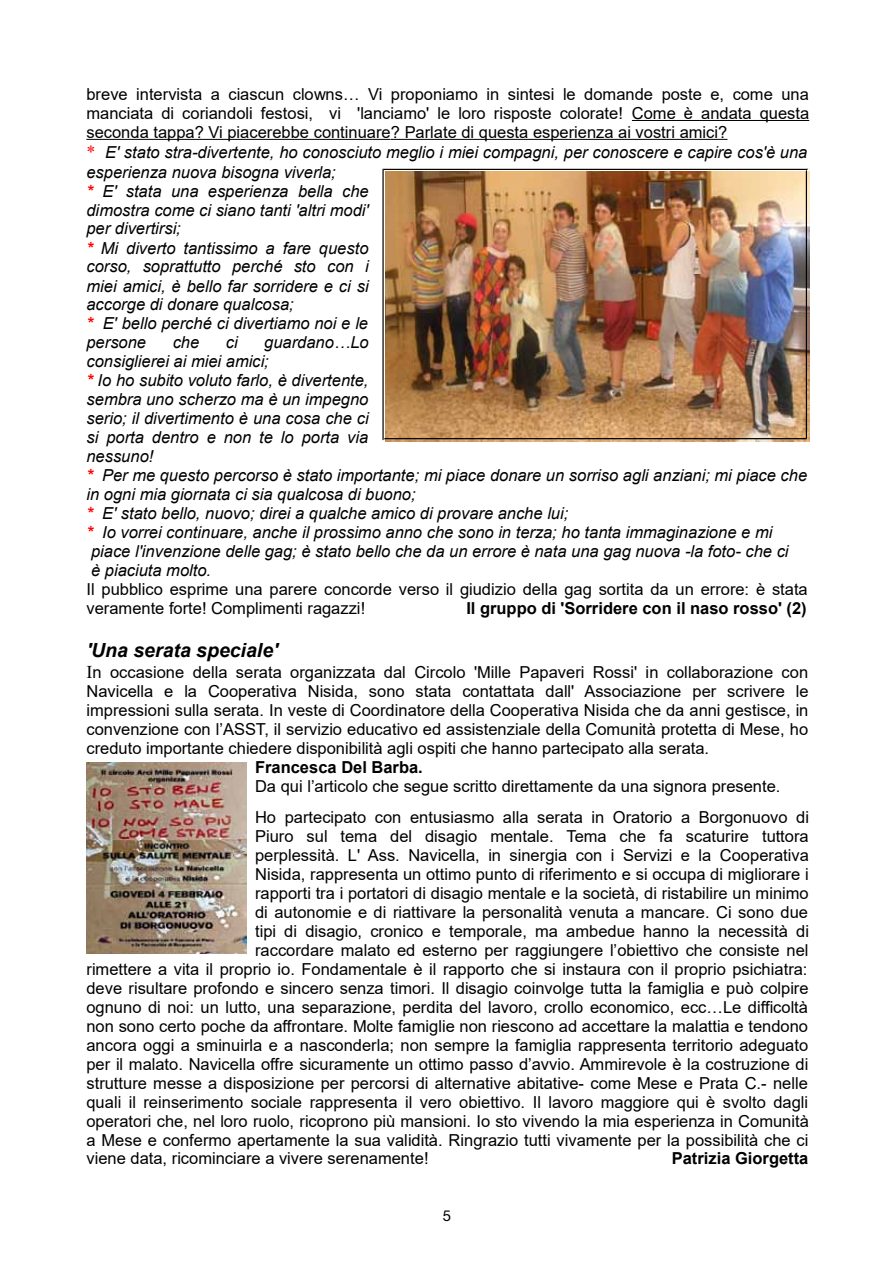
<style>
.page{position:relative;width:893px;height:1263px;background:#fff}
.page>*{position:absolute;margin:0;border:0;box-sizing:border-box;transform-origin:0 0}
.t1{font:italic 700 19.5px "Arial";color:#000}
.t2{font:16.5px/19px "Arial";color:#000;text-align:justify}
.t3{font:italic 16.5px/19px "Arial";color:#000}
.t4{font:700 16.5px "Arial";color:#000}
.t5{font:15px "Helvetica Neue";color:#000}
.s1{font-family:"Times New Roman";font-style:normal;font-size:18px;color:#f00}
.s2{font-weight:700;color:#f00}
.s3{font-family:"Times New Roman";font-size:18px}
</style>
<div class="page">
<hr style="left:632px;top:120px;width:177px;height:1px;background:#000">
<hr style="left:86px;top:139px;width:305px;height:1px;background:#000">
<hr style="left:391px;top:139px;width:336px;height:1px;background:#000">
<img style="left:382px;top:169px;width:426px;height:271px">
<img style="left:86px;top:762px;width:161px;height:191px">
<p class="t2" style="left:86px;top:86px;width:724px">breve intervista a ciascun clowns… Vi proponiamo in sintesi le domande poste e, come una manciata di coriandoli festosi, vi 'lanciamo' le loro risposte colorate! Come è andata questa seconda tappa? Vi piacerebbe continuare? Parlate di questa esperienza ai vostri amici?</p>
<p class="t3" style="left:86px;top:144px;width:722px"><span class="s1">*</span> E' stato stra-divertente, ho conosciuto meglio i miei compagni, per conoscere e capire cos'è una esperienza nuova bisogna viverla;<br><span class="s2">*</span> E' stata una esperienza bella che<br>dimostra come ci siano tanti 'altri modi'<br>per divertirsi;<br><span class="s2">*</span> Mi diverto tantissimo a fare questo<br>corso, soprattutto perché sto con i<br>miei amici, è bello far sorridere e ci si<br>accorge di donare qualcosa;<br><span class="s2">*</span> E' bello perché ci divertiamo noi e le<br>persone</p>
<p class="t3" style="left:86px;top:335px;width:722px;text-indent:178px">guardano…Lo<br>consiglierei ai miei amici;<br><span class="s2">*</span> Io ho subito voluto farlo, è divertente,<br>sembra uno scherzo ma è un impegno<br>serio; il divertimento è una cosa che ci<br>si porta dentro e non te lo porta via<br>nessuno!<br><span class="s2">*</span> Per me questo percorso è stato importante; mi piace donare un sorriso agli anziani; mi piace che in ogni mia giornata ci sia qualcosa di buono;<br><span class="s2">*</span> E' stato bello, nuovo; direi a qualche amico di provare anche lui;<br><span class="s2">*</span> Io vorrei continuare, anche il prossimo anno che sono in terza; ho tanta immaginazione e mi piace l'invenzione delle gag; è stato bello che da un errore è nata una gag nuova -la foto- che ci<br>è piaciuta molto.</p>
<p class="t2" style="left:86px;top:581px;width:723px">Il pubblico esprime una parere concorde verso il giudizio della gag sortita da un errore: è stata veramente forte! Complimenti ragazzi!</p>
<p class="t3" style="left:173px;top:335px;width:28px">che</p>
<p class="t3" style="left:226px;top:335px;width:13px">ci</p>
<p class="t4" style="left:466px;top:602px;width:342px">Il gruppo di 'Sorridere con il naso rosso' (2)</p>
<p class="t1" style="left:86px;top:642px;width:193px">'Una serata speciale'</p>
<p class="t2" style="left:86px;top:664px;width:724px"><span class="s3">I</span>n occasione della serata organizzata dal Circolo 'Mille Papaveri Rossi' in collaborazione con Navicella e la Cooperativa Nisida, sono stata contattata dall' Associazione per scrivere le impressioni sulla serata. In veste di Coordinatore della Cooperativa Nisida che da anni gestisce, in convenzione con l’ASST, il servizio educativo ed assistenziale della Comunità protetta di Mese, ho creduto importante chiedere disponibilità agli ospiti che hanno partecipato alla serata.</p>
<p class="t4" style="left:255px;top:761px;width:169px">Francesca Del Barba.</p>
<p class="t2" style="left:255px;top:772px;width:555px;line-height:31px">Da qui l’articolo che segue scritto direttamente da una signora presente.<br>Ho partecipato con entusiasmo alla serata in Oratorio a Borgonuovo di</p>
<p class="t2" style="left:255px;top:828px;width:555px">Piuro sul tema del disagio mentale. Tema che fa scaturire tuttora</p>
<p class="t2" style="left:255px;top:847px;width:555px">perplessità. L' Ass. Navicella, in sinergia con i Servizi e la Cooperativa</p>
<p class="t2" style="left:255px;top:866px;width:555px">Nisida, rappresenta un ottimo punto di riferimento e si occupa di migliorare i</p>
<p class="t2" style="left:255px;top:885px;width:555px">rapporti tra i portatori di disagio mentale e la società, di ristabilire un minimo</p>
<p class="t2" style="left:255px;top:904px;width:554px">di autonomie e di riattivare la personalità venuta a mancare. Ci sono due</p>
<p class="t2" style="left:255px;top:923px;width:555px">tipi di disagio, cronico e temporale, ma ambedue hanno la necessità di</p>
<p class="t2" style="left:255px;top:942px;width:555px">raccordare malato ed esterno per raggiungere l’obiettivo che consiste nel</p>
<p class="t2" style="left:86px;top:961px;width:722px">rimettere a vita il proprio io. Fondamentale è il rapporto che si instaura con il proprio psichiatra:</p>
<p class="t2" style="left:86px;top:980px;width:724px">deve risultare profondo e sincero senza timori. Il disagio coinvolge tutta la famiglia e può colpire</p>
<p class="t2" style="left:86px;top:999px;width:723px">ognuno di noi: un lutto, una separazione, perdita del lavoro, crollo economico, ecc…Le difficoltà</p>
<p class="t2" style="left:86px;top:1018px;width:723px">non sono certo poche da affrontare. Molte famiglie non riescono ad accettare la malattia e tendono</p>
<p class="t2" style="left:86px;top:1037px;width:723px">ancora oggi a sminuirla e a nasconderla; non sempre la famiglia rappresenta territorio adeguato</p>
<p class="t2" style="left:86px;top:1056px;width:723px">per il malato. Navicella offre sicuramente un ottimo passo d’avvio. Ammirevole è la costruzione di</p>
<p class="t2" style="left:86px;top:1075px;width:723px">strutture messe a disposizione per percorsi di alternative abitative- come Mese e Prata C.- nelle</p>
<p class="t2" style="left:86px;top:1094px;width:723px">quali il reinserimento sociale rappresenta il vero obiettivo. Il lavoro maggiore qui è svolto dagli</p>
<p class="t2" style="left:86px;top:1113px;width:724px">operatori che, nel loro ruolo, ricoprono più mansioni. Io sto vivendo la mia esperienza in Comunità</p>
<p class="t2" style="left:86px;top:1132px;width:723px">a Mese e confermo apertamente la sua validità. Ringrazio tutti vivamente per la possibilità che ci</p>
<p class="t2" style="left:86px;top:1151px;width:344px">viene data, ricominciare a vivere serenamente!</p>
<p class="t4" style="left:672px;top:1152px;width:138px">Patrizia Giorgetta</p>
<p class="t5" style="left:443px;top:1206px;width:10px">5</p>
</div>
